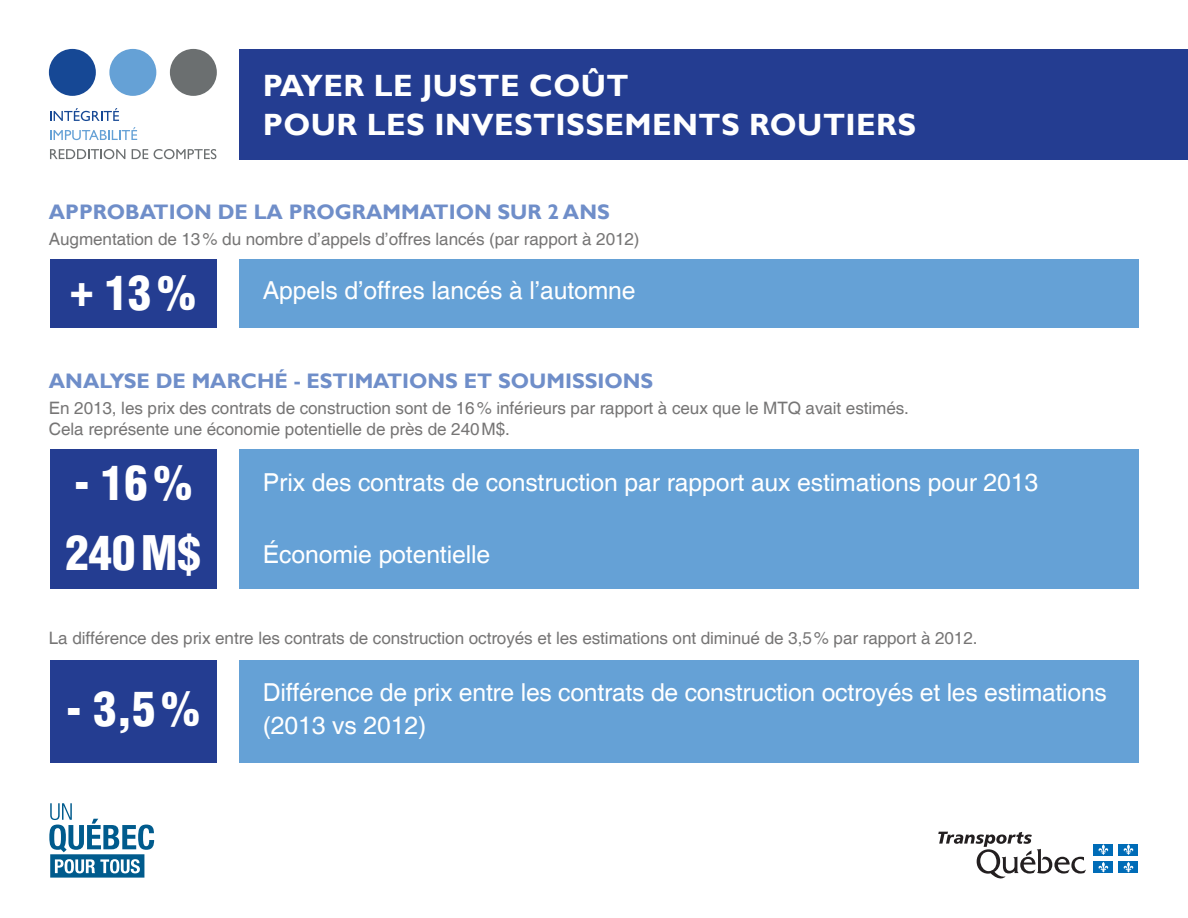
<style>
.page{position:relative;width:1188px;height:918px;background:#fff}
.page>*{position:absolute;margin:0;border:0;box-sizing:border-box;transform-origin:0 0}
.t1{font:900 condensed 46.5px/70.5px "Helvetica";color:#fff}
.t2{font:700 30.75px/39px "Gill Sans";letter-spacing:.015em;color:#fff}
.t3{font:24.75px/33px "Helvetica";letter-spacing:-.005em;color:#fff}
.t4{font:700 21px "Gill Sans";color:#6f8ec9}
.t5{font:17.1px/21px "Helvetica";letter-spacing:-.005em;color:#767575}
</style>
<div class="page">
<div style="left:49px;top:49px;width:47px;height:47px;background:#164895;border-radius:50%"></div>
<div style="left:109px;top:49px;width:47px;height:47px;background:#65a1d6;border-radius:50%"></div>
<div style="left:170px;top:49px;width:47px;height:47px;background:#6b6f70;border-radius:50%"></div>
<svg style="left:50px;top:108px;width:69px;height:13px"></svg>
<svg style="left:50px;top:127px;width:87px;height:13px"></svg>
<svg style="left:50px;top:149px;width:75px;height:10px"></svg>
<svg style="left:132px;top:149px;width:16px;height:10px"></svg>
<svg style="left:154px;top:149px;width:62px;height:10px"></svg>
<div style="left:240px;top:49px;width:948px;height:110px;background:#243d91"></div>
<svg style="left:49px;top:803px;width:105px;height:75px"></svg>
<svg style="left:938px;top:832px;width:148px;height:47px"></svg>
<div style="left:1094px;top:844px;width:19px;height:11px;background:#006cb7"></div>
<svg style="left:1098px;top:844px;width:11px;height:11px"></svg>
<div style="left:1119px;top:844px;width:19px;height:11px;background:#006cb7"></div>
<svg style="left:1123px;top:844px;width:11px;height:11px"></svg>
<div style="left:1094px;top:861px;width:19px;height:12px;background:#006cb7"></div>
<svg style="left:1098px;top:862px;width:11px;height:11px"></svg>
<div style="left:1119px;top:861px;width:19px;height:12px;background:#006cb7"></div>
<svg style="left:1123px;top:862px;width:11px;height:11px"></svg>
<div style="left:50px;top:259px;width:167px;height:69px;background:#243d91"></div>
<div style="left:50px;top:449px;width:167px;height:140px;background:#243d91"></div>
<div style="left:50px;top:660px;width:167px;height:102px;background:#243d91"></div>
<div style="left:240px;top:259px;width:899px;height:69px;background:#65a1d6"></div>
<div style="left:240px;top:449px;width:899px;height:140px;background:#65a1d6"></div>
<div style="left:240px;top:660px;width:899px;height:102px;background:#65a1d6"></div>
<h2 class="t2" style="left:263px;top:67px;width:655px">PAYER LE JUSTE COÛT<br>POUR LES INVESTISSEMENTS ROUTIERS</h2>
<p class="t4" style="left:49px;top:200px;width:16px">APP</p>
<p class="t4" style="left:93px;top:200px;width:518px">ROBATION DE LA PROGRAMMATION SUR 2 ANS</p>
<p class="t5" style="left:49px;top:229px;width:592px">Augmentation de 13% du nombre d’appels d’offres lancés (par rapport à 2012)</p>
<h1 class="t1" style="left:70px;top:257px;width:127px">+ 13%</h1>
<h3 class="t3" style="left:263px;top:275px;width:374px">Appels d’offres lancés à l’automne</h3>
<p class="t4" style="left:49px;top:369px;width:606px">ANALYSE DE MARCHÉ - ESTIMATIONS ET SOUMISSIONS</p>
<p class="t5" style="left:49px;top:398px;width:862px">En 2013, les prix des contrats de construction sont de 16% inférieurs par rapport à ceux que le MTQ avait estimés.<br>Cela représente une économie potentielle de près de 240M$.</p>
<h1 class="t1" style="left:66px;top:447px;width:136px">- 16%<br>240M$</h1>
<h3 class="t3" style="left:263px;top:466px;width:777px">Prix des contrats de construction par rapport aux estimations pour 2013</h3>
<h3 class="t3" style="left:263px;top:538px;width:229px">Économie potentielle</h3>
<p class="t5" style="left:49px;top:629px;width:930px">La différence des prix entre les contrats de construction octroyés et les estimations ont diminué de 3,5% par rapport à 2012.</p>
<h1 class="t1" style="left:66px;top:673px;width:135px">- 3,5%</h1>
<h3 class="t3" style="left:263px;top:677px;width:846px">Différence de prix entre les contrats de construction octroyés et les estimations (2013 vs 2012)</h3>
</div>
